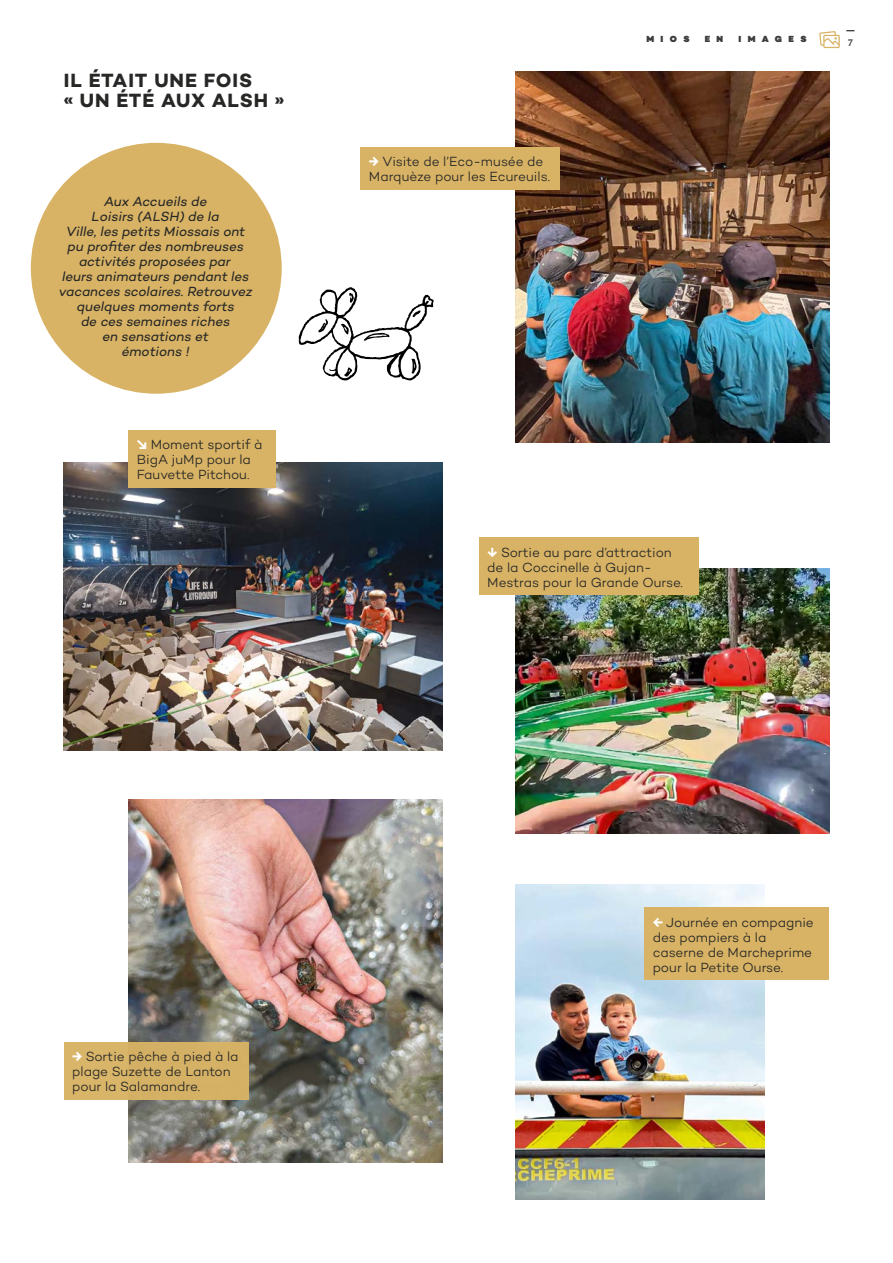
<style>
.page{position:relative;width:893px;height:1263px;background:#fff}
.page>*{position:absolute;margin:0;border:0;box-sizing:border-box;transform-origin:0 0}
.t1{font:700 19.5px/19.5px "Campton";letter-spacing:.045em;color:#272726}
.t2{font:300 13.5px/15px "Campton";color:#272726}
.t3{font:italic 13.5px/15px "Campton";letter-spacing:-.005em;color:#272726;text-align:center}
.t4{font:10.5px "Acme";color:#4b504f}
.t5{font:900 9px "Campton";letter-spacing:.72em;color:#3d3c3c}
.s1{font-weight:700;color:#fff}
</style>
<div class="page">
<img style="left:515px;top:569px;width:314px;height:264px">
<img style="left:128px;top:799px;width:314px;height:364px">
<img style="left:515px;top:72px;width:314px;height:371px">
<img style="left:515px;top:884px;width:250px;height:315px">
<div style="left:644px;top:907px;width:185px;height:73px;background:#d8b365"></div>
<div style="left:479px;top:537px;width:219px;height:58px;background:#d8b365"></div>
<div style="left:360px;top:147px;width:200px;height:43px;background:#d8b365"></div>
<img style="left:64px;top:462px;width:378px;height:288px">
<div style="left:128px;top:430px;width:148px;height:57px;background:#d8b365"></div>
<div style="left:64px;top:1042px;width:185px;height:57px;background:#d8b365"></div>
<svg style="left:299px;top:287px;width:135px;height:94px"></svg>
<div style="left:31px;top:143px;width:251px;height:251px;background:#d8b365;border-radius:50%"></div>
<svg style="left:819px;top:31px;width:21px;height:17px"></svg>
<h1 class="t1" style="left:64px;top:71px;width:222px">IL ÉTAIT UNE FOIS<br>« UN ÉTÉ AUX ALSH »</h1>
<p class="t3" style="left:59px;top:194px;width:195px">Aux Accueils de<br>Loisirs (ALSH) de la<br>Ville, les petits Miossais ont pu profiter des nombreuses activités proposées par<br>leurs animateurs pendant les vacances scolaires. Retrouvez quelques moments forts<br>de ces semaines riches<br>en sensations et<br>émotions !</p>
<p class="t2" style="left:137px;top:437px;width:127px"><span class="s1">↘</span> Moment sportif à<br>BigA juMp pour la<br>Fauvette Pitchou.</p>
<p class="t2" style="left:369px;top:154px;width:183px"><span class="s1">→</span> Visite de l’Eco-musée de<br>Marquèze pour les Ecureuils.</p>
<p class="t5" style="left:646px;top:33px;width:45px">MIOS</p>
<p class="t5" style="left:705px;top:33px;width:20px">E N</p>
<p class="t5" style="left:738px;top:33px;width:70px">IMAGES</p>
<p class="t4" style="left:848px;top:36px;width:6px">7</p>
<p class="t2" style="left:487px;top:544px;width:197px"><span class="s1">↓</span> Sortie au parc d’attraction de la Coccinelle à Gujan-<br>Mestras pour la Grande Ourse.</p>
<p class="t2" style="left:72px;top:1049px;width:168px"><span class="s1">→</span> Sortie pêche à pied à la plage Suzette de Lanton pour la Salamandre.</p>
<p class="t2" style="left:653px;top:914px;width:162px"><span class="s1">←</span> Journée en compagnie des pompiers à la caserne de Marcheprime pour la Petite Ourse.</p>
</div>
